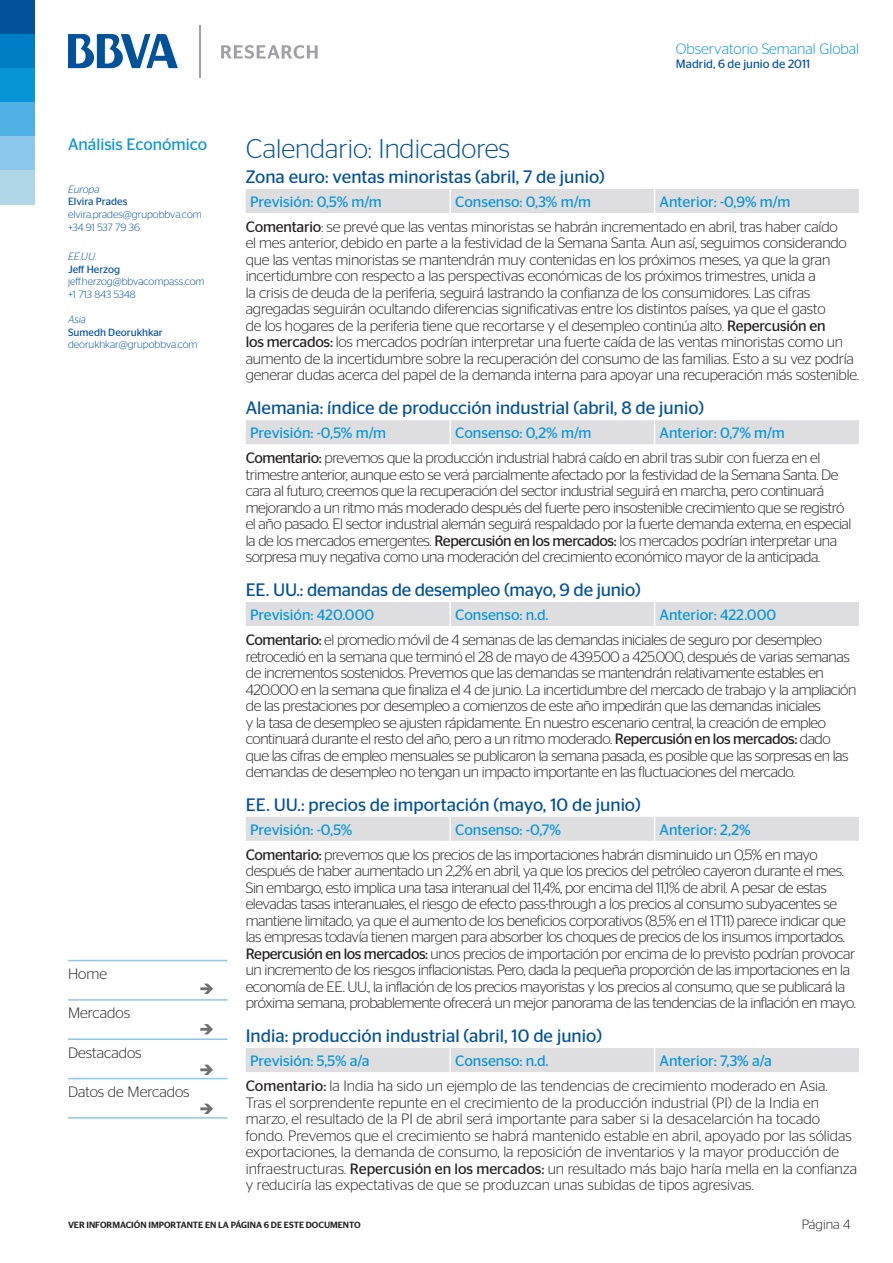
<style>
.page{position:relative;width:893px;height:1263px;background:#fff}
.page>*{position:absolute;margin:0;border:0;box-sizing:border-box;transform-origin:0 0}
.C__de_Texto{font:300 27px "Stag Sans";color:#01529a}
.Subtítulo_weekly{font:18px "Stag Sans";color:#01529a}
.Area{font:16.5px "Stag Sans";color:#0696d7}
.Ladillo_cont{font:300 15px/16.5px "Stag Sans";letter-spacing:-.03em;color:#231f20}
.Ladillo_cont-2{font:300 15px/16.5px "Stag Sans";color:#231f20}
.Ladillo_Azul{font:15px "Stag Sans";color:#0696d7}
.C__de_Texto-2{font:300 15px "Stag Sans";color:#231f20}
.t1{font:300 15px "Stag Sans";color:#0696d7}
.t2{font:300 13.5px "Stag Sans";color:#231f20}
.t3{font:12px "Stag Sans";color:#01529a}
.Mail_y_Tel_Contactos{font:300 10.5px "Stag Sans";color:#01529a}
.Nombre{font:10.5px "Stag Sans";color:#01529a}
.Mail_y_Tel_Contactos-2{font:10.5px "Stag Sans";color:#01529a}
.Cargo{font:italic 300 10.5px "Stag Sans";color:#01529a}
.Mail_y_Tel_Contactos-3{font:italic 300 10.5px "Stag Sans";color:#01529a}
.t4{font:500 9px "Stag Sans";color:#231f20}
.s1{font-weight:400}
</style>
<div class="page">
<div style="left:0;top:0;width:34px;height:34px;background:#01529a"></div>
<div style="left:0;top:34px;width:34px;height:34px;background:#007ec5"></div>
<div style="left:0;top:68px;width:34px;height:34px;background:#0696d7"></div>
<div style="left:0;top:102px;width:34px;height:34px;background:#4fb1e4"></div>
<div style="left:0;top:136px;width:34px;height:34px;background:#8cc8eb"></div>
<div style="left:0;top:170px;width:34px;height:34px;background:#afd7e8"></div>
<svg style="left:221px;top:45px;width:97px;height:14px"></svg>
<svg style="left:68px;top:34px;width:110px;height:34px"></svg>
<hr style="left:199px;top:25px;width:2px;height:52px;background:#a1a1a5">
<div style="left:246px;top:189px;width:613px;height:24px;background:#dedee1"></div>
<div style="left:246px;top:420px;width:613px;height:24px;background:#dedee1"></div>
<div style="left:246px;top:602px;width:613px;height:24px;background:#dedee1"></div>
<div style="left:246px;top:817px;width:613px;height:24px;background:#dedee1"></div>
<div style="left:246px;top:1048px;width:613px;height:24px;background:#dedee1"></div>
<hr style="left:68px;top:960px;width:159px;height:1px;background:#8cc8eb">
<hr style="left:68px;top:999px;width:159px;height:2px;background:#8cc8eb">
<hr style="left:68px;top:1038px;width:159px;height:2px;background:#8cc8eb">
<hr style="left:68px;top:1078px;width:159px;height:1px;background:#8cc8eb">
<hr style="left:68px;top:1117px;width:159px;height:2px;background:#8cc8eb">
<svg style="left:200px;top:983px;width:13px;height:11px"></svg>
<svg style="left:200px;top:1024px;width:13px;height:10px"></svg>
<svg style="left:200px;top:1065px;width:13px;height:10px"></svg>
<svg style="left:200px;top:1104px;width:13px;height:10px"></svg>
<p class="Area" style="left:68px;top:135px;width:141px">Análisis Económico</p>
<p class="Cargo" style="left:68px;top:183px;width:33px">Europa</p>
<p class="Nombre" style="left:68px;top:196px;width:61px">Elvira Prades</p>
<p class="Mail_y_Tel_Contactos" style="left:68px;top:208px;width:135px">elvira.prades@grupobbva.com</p>
<p class="Mail_y_Tel_Contactos" style="left:68px;top:221px;width:74px">+34 91 537 79 36</p>
<p class="Cargo" style="left:68px;top:250px;width:30px">EE.UU.</p>
<p class="Nombre" style="left:68px;top:263px;width:53px">Jeff Herzog</p>
<p class="Mail_y_Tel_Contactos" style="left:68px;top:276px;width:138px">jeff.herzog@bbvacompass.com</p>
<p class="Mail_y_Tel_Contactos" style="left:68px;top:288px;width:69px">+1 713 843 5348</p>
<p class="Mail_y_Tel_Contactos-3" style="left:68px;top:313px;width:19px">Asia</p>
<p class="Mail_y_Tel_Contactos-2" style="left:68px;top:326px;width:96px">Sumedh Deorukhkar</p>
<p class="Mail_y_Tel_Contactos" style="left:68px;top:339px;width:131px">deorukhkar@grupobbva.com</p>
<p class="C__de_Texto-2" style="left:68px;top:965px;width:41px">Home</p>
<p class="C__de_Texto-2" style="left:68px;top:1005px;width:64px">Mercados</p>
<p class="C__de_Texto-2" style="left:68px;top:1044px;width:75px">Destacados</p>
<p class="C__de_Texto-2" style="left:68px;top:1083px;width:123px">Datos de Mercados</p>
<p class="t1" style="left:676px;top:40px;width:185px">Observatorio Semanal Global</p>
<p class="t3" style="left:676px;top:57px;width:136px">Madrid, 6 de junio de 2011</p>
<p class="C__de_Texto" style="left:246px;top:133px;width:266px">Calendario: Indicadores</p>
<p class="Subtítulo_weekly" style="left:246px;top:166px;width:361px">Zona euro: ventas minoristas (abril, 7 de junio)</p>
<p class="Ladillo_Azul" style="left:250px;top:193px;width:133px">Previsión: 0,5% m/m</p>
<p class="Ladillo_Azul" style="left:455px;top:193px;width:137px">Consenso: 0,3% m/m</p>
<p class="Ladillo_Azul" style="left:660px;top:193px;width:132px">Anterior: -0,9% m/m</p>
<p class="Ladillo_cont" style="left:246px;top:218px;width:615px"><span class="s1">Comentario</span>: se prevé que las ventas minoristas se habrán incrementado en abril, tras haber caído<br>el mes anterior, debido en parte a la festividad de la Semana Santa. Aun así, seguimos considerando que las ventas minoristas se mantendrán muy contenidas en los próximos meses, ya que la gran incertidumbre con respecto a las perspectivas económicas de los próximos trimestres, unida a<br>la crisis de deuda de la periferia, seguirá lastrando la confianza de los consumidores. Las cifras agregadas seguirán ocultando diferencias significativas entre los distintos países, ya que el gasto<br>de los hogares de la periferia tiene que recortarse y el desempleo continúa alto. <span class="s1">Repercusión en<br>los mercados:</span> los mercados podrían interpretar una fuerte caída de las ventas minoristas como un aumento de la incertidumbre sobre la recuperación del consumo de las familias. Esto a su vez podría generar dudas acerca del papel de la demanda interna para apoyar una recuperación más sostenible.</p>
<p class="Subtítulo_weekly" style="left:246px;top:398px;width:460px">Alemania: índice de producción industrial (abril, 8 de junio)</p>
<p class="Ladillo_Azul" style="left:250px;top:424px;width:138px">Previsión: -0,5% m/m</p>
<p class="Ladillo_Azul" style="left:455px;top:424px;width:138px">Consenso: 0,2% m/m</p>
<p class="Ladillo_Azul" style="left:660px;top:424px;width:127px">Anterior: 0,7% m/m</p>
<p class="Ladillo_cont" style="left:246px;top:449px;width:607px"><span class="s1">Comentario:</span> prevemos que la producción industrial habrá caído en abril tras subir con fuerza en el trimestre anterior, aunque esto se verá parcialmente afectado por la festividad de la Semana Santa. De cara al futuro, creemos que la recuperación del sector industrial seguirá en marcha, pero continuará mejorando a un ritmo más moderado después del fuerte pero insostenible crecimiento que se registró el año pasado. El sector industrial alemán seguirá respaldado por la fuerte demanda externa, en especial la de los mercados emergentes. <span class="s1">Repercusión en los mercados:</span> los mercados podrían interpretar una sorpresa muy negativa como una moderación del crecimiento económico mayor de la anticipada.</p>
<p class="Subtítulo_weekly" style="left:246px;top:580px;width:396px">EE. UU.: demandas de desempleo (mayo, 9 de junio)</p>
<p class="Ladillo_Azul" style="left:250px;top:606px;width:126px">Previsión: 420.000</p>
<p class="Ladillo_Azul" style="left:455px;top:606px;width:95px">Consenso: n.d.</p>
<p class="Ladillo_Azul" style="left:660px;top:606px;width:118px">Anterior: 422.000</p>
<p class="Ladillo_cont" style="left:246px;top:631px;width:612px"><span class="s1">Comentario:</span> el promedio móvil de 4 semanas de las demandas iniciales de seguro por desempleo retrocedió en la semana que terminó el 28 de mayo de 439.500 a 425.000, después de varias semanas de incrementos sostenidos. Prevemos que las demandas se mantendrán relativamente estables en 420.000 en la semana que finaliza el 4 de junio. La incertidumbre del mercado de trabajo y la ampliación de las prestaciones por desempleo a comienzos de este año impedirán que las demandas iniciales<br>y la tasa de desempleo se ajusten rápidamente. En nuestro escenario central, la creación de empleo continuará durante el resto del año, pero a un ritmo moderado. <span class="s1">Repercusión en los mercados:</span> dado que las cifras de empleo mensuales se publicaron la semana pasada, es posible que las sorpresas en las demandas de desempleo no tengan un impacto importante en las fluctuaciones del mercado.</p>
<p class="Subtítulo_weekly" style="left:246px;top:794px;width:397px">EE. UU.: precios de importación (mayo, 10 de junio)</p>
<p class="Ladillo_Azul" style="left:250px;top:821px;width:104px">Previsión: -0,5%</p>
<p class="Ladillo_Azul" style="left:455px;top:821px;width:107px">Consenso: -0,7%</p>
<p class="Ladillo_Azul" style="left:660px;top:821px;width:93px">Anterior: 2,2%</p>
<p class="Ladillo_cont" style="left:246px;top:846px;width:612px"><span class="s1">Comentario:</span> prevemos que los precios de las importaciones habrán disminuido un 0,5% en mayo después de haber aumentado un 2,2% en abril, ya que los precios del petróleo cayeron durante el mes.<br>Sin embargo, esto implica una tasa interanual del 11,4%, por encima del 11,1% de abril. A pesar de estas elevadas tasas interanuales, el riesgo de efecto pass-through a los precios al consumo subyacentes se mantiene limitado, ya que el aumento de los beneficios corporativos (8,5% en el 1T11) parece indicar que las empresas todavía tienen margen para absorber los choques de precios de los insumos importados.<br><span class="s1">Repercusión en los mercados:</span> unos precios de importación por encima de lo previsto podrían provocar un incremento de los riesgos inflacionistas. Pero, dada la pequeña proporción de las importaciones en la economía de EE. UU., la inflación de los precios mayoristas y los precios al consumo, que se publicará la próxima semana, probablemente ofrecerá un mejor panorama de las tendencias de la inflación en mayo.</p>
<p class="Subtítulo_weekly" style="left:246px;top:1026px;width:358px">India: producción industrial (abril, 10 de junio)</p>
<p class="Ladillo_Azul" style="left:250px;top:1052px;width:121px">Previsión: 5,5% a/a</p>
<p class="Ladillo_Azul" style="left:455px;top:1052px;width:95px">Consenso: n.d.</p>
<p class="Ladillo_Azul" style="left:660px;top:1052px;width:114px">Anterior: 7,3% a/a</p>
<p class="Ladillo_cont-2" style="left:246px;top:1077px;width:613px"><span class="s1">Comentario:</span> la India ha sido un ejemplo de las tendencias de crecimiento moderado en Asia.<br>Tras el sorprendente repunte en el crecimiento de la producción industrial (PI) de la India en marzo, el resultado de la PI de abril será importante para saber si la desacelarción ha tocado fondo. Prevemos que el crecimiento se habrá mantenido estable en abril, apoyado por las sólidas exportaciones, la demanda de consumo, la reposición de inventarios y la mayor producción de infraestructuras. <span class="s1">Repercusión en los mercados:</span> un resultado más bajo haría mella en la confianza y reduciría las expectativas de que se produzcan unas subidas de tipos agresivas.</p>
<p class="t4" style="left:68px;top:1220px;width:294px">VER INFORMACIÓN IMPORTANTE EN LA PÁGINA 6 DE ESTE DOCUMENTO</p>
<p class="t2" style="left:802px;top:1216px;width:50px">Página 4</p>
</div>
